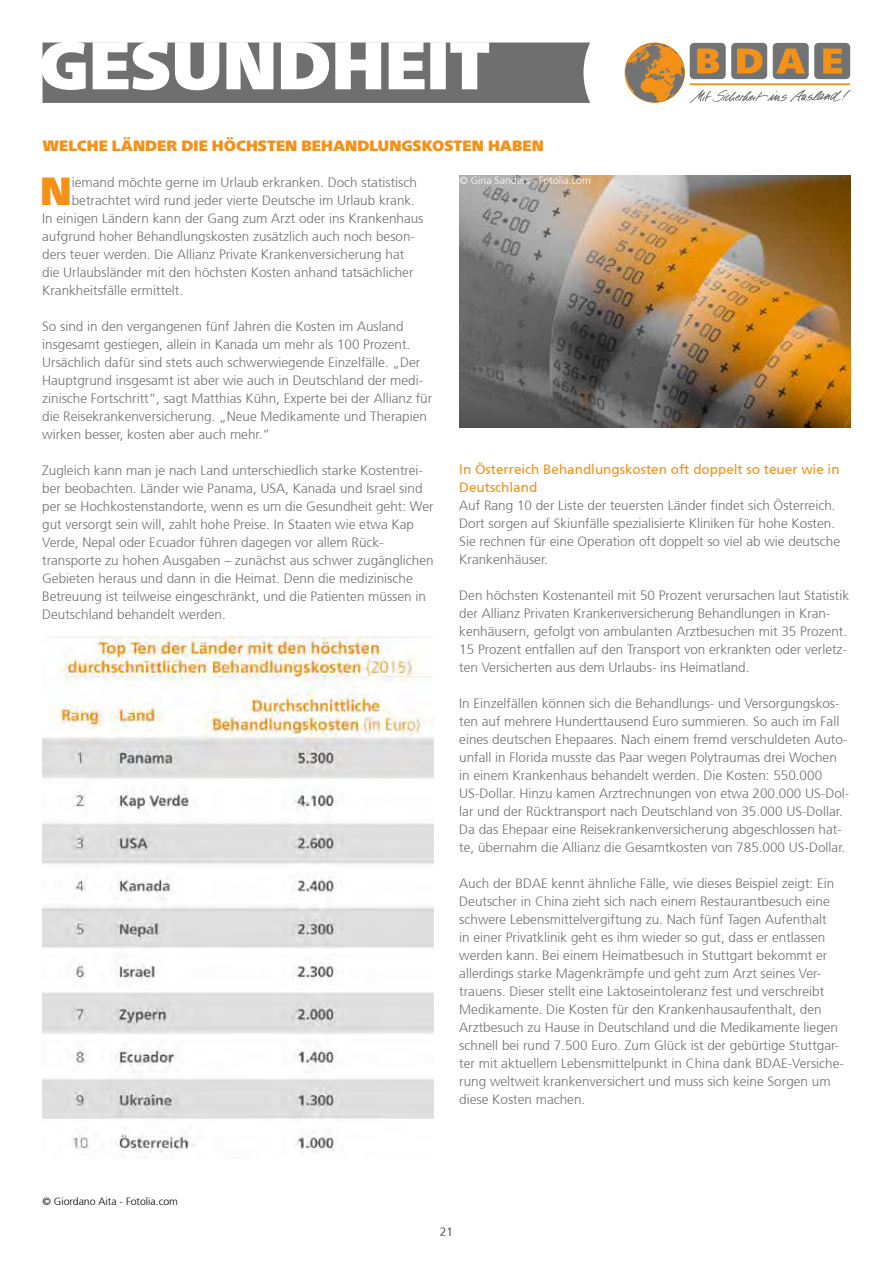
<style>
.page{position:relative;width:893px;height:1263px;background:#fff}
.page>*{position:absolute;margin:0;border:0;box-sizing:border-box;transform-origin:0 0}
.t1{font:39.3px "Frutiger Neue LT Pro X Black";color:#f39118}
.t2{font:15px "Frutiger Neue LT Pro X Black";color:#f39118}
.t3{font:300 13.5px/18px "Frutiger";color:#706f6f}
.t4{font:13.5px/18px "Frutiger";color:#f39118}
.t5{font:300 12px "Frutiger";color:#706f6f}
.t6{font:300 10.5px "Frutiger";color:#000}
.t7{font:300 10.5px "Frutiger";color:#fff}
</style>
<div class="page">
<svg style="left:625px;top:43px;width:225px;height:60px"></svg>
<svg style="left:42px;top:42px;width:548px;height:61px"></svg>
<img style="left:43px;top:637px;width:391px;height:516px">
<img style="left:459px;top:176px;width:391px;height:252px">
<p class="t2" style="left:43px;top:136px;width:503px">WELCHE LÄNDER DIE HÖCHSTEN BEHANDLUNGSKOSTEN HABEN</p>
<p class="t7" style="left:459px;top:174px;width:133px">© Gina Sanders - Fotolia.com</p>
<h1 class="t1" style="left:40px;top:167px;width:33px">N</h1>
<p class="t3" style="left:72px;top:173px;width:347px">iemand möchte gerne im Urlaub erkranken. Doch statistisch</p>
<p class="t3" style="left:72px;top:191px;width:345px">betrachtet wird rund jeder vierte Deutsche im Urlaub krank.</p>
<p class="t3" style="left:42px;top:209px;width:383px">In einigen Ländern kann der Gang zum Arzt oder ins Krankenhaus</p>
<p class="t3" style="left:42px;top:227px;width:374px">aufgrund hoher Behandlungskosten zusätzlich auch noch beson-</p>
<p class="t3" style="left:42px;top:245px;width:364px">ders teuer werden. Die Allianz Private Krankenversicherung hat</p>
<p class="t3" style="left:42px;top:263px;width:373px">die Urlaubsländer mit den höchsten Kosten anhand tatsächlicher</p>
<p class="t3" style="left:42px;top:281px;width:142px">Krankheitsfälle ermittelt.</p>
<p class="t3" style="left:42px;top:317px;width:392px">So sind in den vergangenen fünf Jahren die Kosten im Ausland insgesamt gestiegen, allein in Kanada um mehr als 100 Prozent.<br>Ursächlich dafür sind stets auch schwerwiegende Einzelfälle. „Der Hauptgrund insgesamt ist aber wie auch in Deutschland der medi&shy;zinische Fortschritt“, sagt Matthias Kühn, Experte bei der Allianz für die Reisekrankenversicherung. „Neue Medikamente und Therapien wirken besser, kosten aber auch mehr.“</p>
<p class="t3" style="left:42px;top:461px;width:393px">Zugleich kann man je nach Land unterschiedlich starke Kostentrei&shy;ber beobachten. Länder wie Panama, USA, Kanada und Israel sind per se Hochkostenstandorte, wenn es um die Gesundheit geht: Wer gut versorgt sein will, zahlt hohe Preise. In Staaten wie etwa Kap Verde, Nepal oder Ecuador führen dagegen vor allem Rück&shy;transporte zu hohen Ausgaben – zunächst aus schwer zugänglichen Gebieten heraus und dann in die Heimat. Denn die medizinische Betreuung ist teilweise eingeschränkt, und die Patienten müssen in Deutschland behandelt werden.</p>
<p class="t4" style="left:459px;top:461px;width:382px">In Österreich Behandlungskosten oft doppelt so teuer wie in<br>Deutschland</p>
<p class="t3" style="left:459px;top:497px;width:382px">Auf Rang 10 der Liste der teuersten Länder findet sich Österreich.<br>Dort sorgen auf Skiunfälle spezialisierte Kliniken für hohe Kosten.<br>Sie rechnen für eine Operation oft doppelt so viel ab wie deutsche Krankenhäuser.</p>
<p class="t3" style="left:459px;top:587px;width:391px">Den höchsten Kostenanteil mit 50 Prozent verursachen laut Statistik der Allianz Privaten Krankenversicherung Behandlungen in Kran&shy;kenhäusern, gefolgt von ambulanten Arztbesuchen mit 35 Prozent.<br>15 Prozent entfallen auf den Transport von erkrankten oder verletz&shy;ten Versicherten aus dem Urlaubs- ins Heimatland.</p>
<p class="t3" style="left:459px;top:695px;width:392px">In Einzelfällen können sich die Behandlungs- und Versorgungskos&shy;ten auf mehrere Hunderttausend Euro summieren. So auch im Fall eines deutschen Ehepaares. Nach einem fremd verschuldeten Auto&shy;unfall in Florida musste das Paar wegen Polytraumas drei Wochen in einem Krankenhaus behandelt werden. Die Kosten: 550.000<br>US-Dollar. Hinzu kamen Arztrechnungen von etwa 200.000 US-Dol&shy;lar und der Rücktransport nach Deutschland von 35.000 US-Dollar.<br>Da das Ehepaar eine Reisekrankenversicherung abgeschlossen hat&shy;te, übernahm die Allianz die Gesamtkosten von 785.000 US-Dollar.</p>
<p class="t3" style="left:459px;top:875px;width:386px">Auch der BDAE kennt ähnliche Fälle, wie dieses Beispiel zeigt: Ein Deutscher in China zieht sich nach einem Restaurantbesuch eine schwere Lebensmittelvergiftung zu. Nach fünf Tagen Aufenthalt<br>in einer Privatklinik geht es ihm wieder so gut, dass er entlassen werden kann. Bei einem Heimatbesuch in Stuttgart bekommt er allerdings starke Magenkrämpfe und geht zum Arzt seines Ver&shy;trauens. Dieser stellt eine Laktoseintoleranz fest und verschreibt Medikamente. Die Kosten für den Krankenhausaufenthalt, den Arztbesuch zu Hause in Deutschland und die Medikamente liegen schnell bei rund 7.500 Euro. Zum Glück ist der gebürtige Stuttgar&shy;ter mit aktuellem Lebensmittelpunkt in China dank BDAE-Versiche&shy;rung weltweit krankenversichert und muss sich keine Sorgen um diese Kosten machen.</p>
<p class="t6" style="left:43px;top:1195px;width:137px">© Giordano Aita - Fotolia.com</p>
<p class="t5" style="left:440px;top:1225px;width:15px">21</p>
</div>
